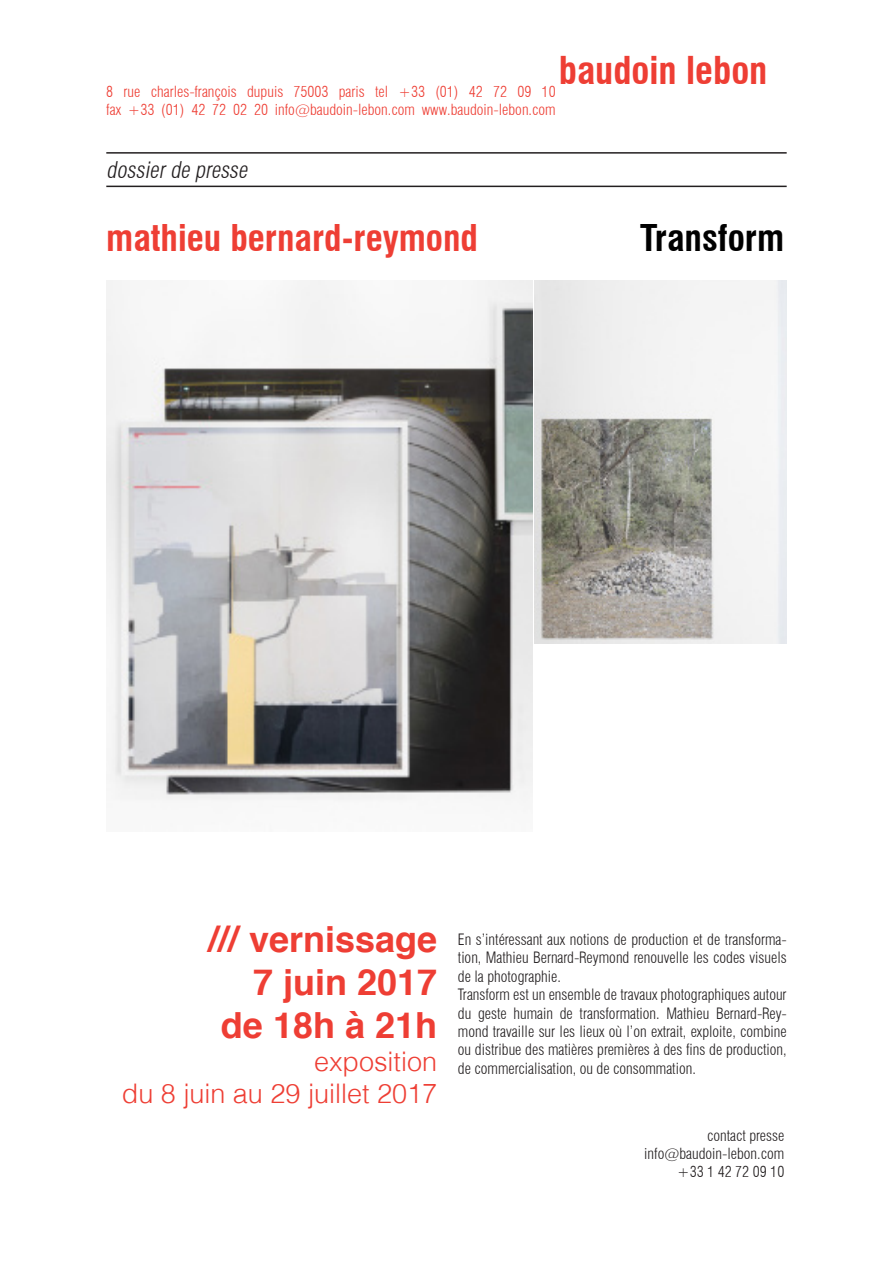
<style>
.page{position:relative;width:893px;height:1263px;background:#fff}
.page>*{position:absolute;margin:0;border:0;box-sizing:border-box;transform-origin:0 0}
.t1{font:700 condensed 37.5px "Swiss 721 BT";color:#ee3e34}
.t2{font:700 36px "Helvetica";color:#ee3e34}
.t3{font:700 condensed 36px "Swiss 721 BT";color:#ee3e34}
.t4{font:700 condensed 36px "Swiss 721 BT";color:#000}
.t5{font:300 27px "Helvetica";color:#ee3e34}
.t6{font:italic 300 condensed 22.5px "Swiss 721 BT";color:#231f20}
.texte_courant{font:300 condensed 15.3px/18.3px "Swiss 721 BT";color:#231f20;text-align:justify}
.t7{font:300 condensed 15px "Swiss 721 BT";color:#ee3e34}
.texte_courant-2{font:300 condensed 15px "Swiss 721 BT";color:#231f20}
</style>
<div class="page">
<hr style="left:106px;top:152px;width:681px;height:2px;background:#231f20">
<hr style="left:106px;top:186px;width:681px;height:1px;background:#231f20">
<img style="left:107px;top:281px;width:425px;height:519px">
<img style="left:534px;top:281px;width:252px;height:362px">
<p class="t1" style="left:559px;top:48px;width:210px">baudoin lebon</p>
<p class="t7" style="left:106px;top:82px;width:451px">8 rue charles-françois dupuis 75003 paris tel +33 (01) 42 72 09 10</p>
<p class="t7" style="left:106px;top:100px;width:451px">fax +33 (01) 42 72 02 20 info@baudoin-lebon.com www.baudoin-lebon.com</p>
<p class="t6" style="left:106px;top:157px;width:147px">dossierde presse</p>
<p class="t3" style="left:106px;top:217px;width:373px">mathieu bernard-reymond</p>
<p class="t4" style="left:640px;top:217px;width:146px">Transform</p>
<p class="t2" style="left:209px;top:910px;width:230px">/// vernissage</p>
<p class="t2" style="left:253px;top:953px;width:186px">7 juin 2017</p>
<p class="t2" style="left:221px;top:997px;width:218px">de 18h à 21h</p>
<p class="t5" style="left:314px;top:1038px;width:125px">exposition</p>
<p class="t5" style="left:122px;top:1071px;width:317px">du 8 juin au 29 juillet 2017</p>
<p class="texte_courant" style="left:458px;top:930px;width:330px">En s’intéressant aux notions de production et de transforma&shy;tion, Mathieu Bernard-Reymond renouvelle les codes visuels de la photographie.</p>
<p class="texte_courant" style="left:458px;top:985px;width:330px">Transform est un ensemble de travaux photographiques autour du geste humain de transformation. Mathieu Bernard-Rey&shy;mond travaille sur les lieux où l’on extrait, exploite, combine ou distribue des matières premières à des fins de production, de commercialisation, ou de consommation.</p>
<p class="texte_courant-2" style="left:707px;top:1126px;width:79px">contact presse</p>
<p class="texte_courant-2" style="left:644px;top:1144px;width:141px">info@baudoin-lebon.com</p>
<p class="texte_courant-2" style="left:677px;top:1162px;width:109px">+33 1 42 72 09 10</p>
</div>
